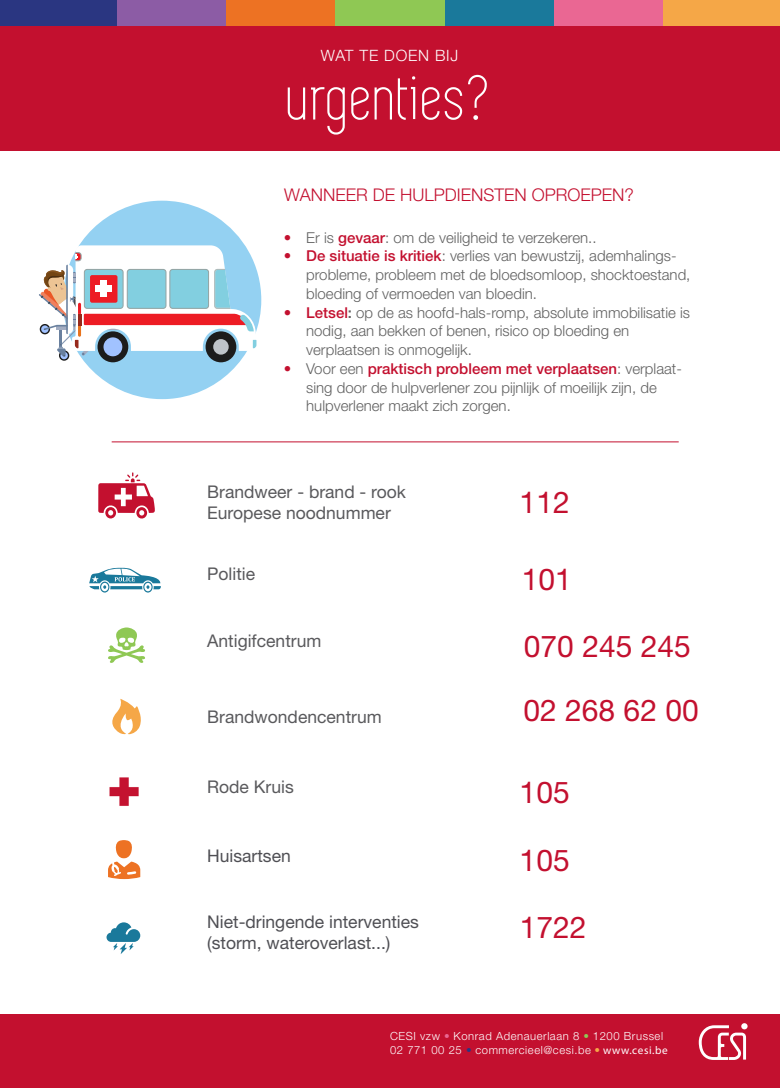
<style>
.page{position:relative;width:780px;height:1088px;background:#fff}
.page>*{position:absolute;margin:0;border:0;box-sizing:border-box;transform-origin:0 0}
.t1{font:65px "Simplifica";letter-spacing:.02em;color:#fff}
.t2{font:30px "Helvetica Neue";color:#c3102f}
.t3{font:17.5px "Helvetica Neue";color:#59595c}
.t4{font:17.5px "Helvetica Neue";color:#4f4f54}
.t5{font:300 17.5px "Helvetica Neue";color:#c3102f}
.t6{font:300 15.62px "Helvetica Neue";letter-spacing:.05em;color:#fff}
.t7{font:300 15px/18.8px "Helvetica Neue";color:#616161}
.t8{font:300 11.25px "Helvetica Neue";letter-spacing:.05em;color:#fff}
.s1{color:#c3102f}
.s2{font-weight:500;color:#c3102f}
.s3{font-weight:500}
.s4{color:#ea6793}
.s5{color:#8fc854}
.s6{color:#2a3681}
.s7{color:#f5a747}
.s8{font-family:"Myriad Pro";font-weight:400}
</style>
<div class="page">
<svg style="left:66px;top:201px;width:195px;height:198px;fill:#94d1f2"></svg>
<div style="left:0;top:1015px;width:780px;height:73px;background:#c3102f"></div>
<div style="left:0;top:6px;width:780px;height:145px;background:#c3102f"></div>
<div style="left:663px;top:0;width:117px;height:26px;background:#f5a747"></div>
<div style="left:553px;top:0;width:110px;height:26px;background:#ea6793"></div>
<div style="left:444px;top:0;width:109px;height:26px;background:#1a799b"></div>
<div style="left:334px;top:0;width:110px;height:26px;background:#8fc854"></div>
<div style="left:225px;top:0;width:110px;height:26px;background:#ed7223"></div>
<div style="left:116px;top:0;width:109px;height:26px;background:#8c5ca5"></div>
<div style="left:0;top:0;width:116px;height:26px;background:#2a3681"></div>
<svg style="left:698px;top:1023px;width:49px;height:37px"></svg>
<hr style="left:112px;top:441px;width:566px;height:1px;background:#c3102f">
<svg style="left:59px;top:350px;width:10px;height:11px"></svg>
<div style="left:205px;top:331px;width:31px;height:31px;background:#1c1c1c;border-radius:50%"></div>
<div style="left:97px;top:331px;width:31px;height:31px;background:#1c1c1c;border-radius:50%"></div>
<svg style="left:39px;top:245px;width:220px;height:112px"></svg>
<svg style="left:98px;top:472px;width:57px;height:47px"></svg>
<svg style="left:89px;top:567px;width:72px;height:25px"></svg>
<img style="left:109px;top:777px;width:30px;height:29px">
<svg style="left:108px;top:627px;width:37px;height:36px"></svg>
<svg style="left:106px;top:922px;width:34px;height:32px"></svg>
<svg style="left:108px;top:840px;width:32px;height:39px"></svg>
<svg style="left:112px;top:699px;width:29px;height:35px"></svg>
<p class="t6" style="left:321px;top:46px;width:139px">WAT TE DOEN BIJ</p>
<p class="t1" style="left:288px;top:64px;width:205px">urgenties?</p>
<p class="t5" style="left:284px;top:184px;width:351px">WANNEER DE HULPDIENSTEN OPROEPEN?</p>
<p class="t7" style="left:284px;top:227px;width:314px"><span class="s1">•</span> Er is <span class="s2">gevaar</span>: om de veiligheid te verzekeren..</p>
<p class="t7" style="left:306px;top:246px;width:385px;text-indent:-22px"><span class="s2">• De situatie is kritiek</span>: verlies van bewustzij, ademhalings&shy;probleme, probleem met de bloedsomloop, shocktoestand, bloeding of vermoeden van bloedin.</p>
<p class="t7" style="left:306px;top:302px;width:385px;text-indent:-22px"><span class="s2">• Letsel</span><span class="s3">:</span> op de as hoofd-hals-romp, absolute immobilisatie is nodig, aan bekken of benen, risico op bloeding en verplaatsen is onmogelijk.</p>
<p class="t7" style="left:306px;top:359px;width:377px;text-indent:-22px"><span class="s1">•</span> Voor een <span class="s2">praktisch probleem met verplaatsen</span>: verplaat&shy;sing door de hulpverlener zou pijnlijk of moeilijk zijn, de hulpverlener maakt zich zorgen.</p>
<p class="t3" style="left:207px;top:481px;width:200px">Brandweer - brand - rook</p>
<p class="t3" style="left:207px;top:502px;width:185px">Europese noodnummer</p>
<p class="t3" style="left:207px;top:563px;width:49px">Politie</p>
<p class="t3" style="left:207px;top:630px;width:116px">Antigifcentrum</p>
<p class="t2" style="left:519px;top:484px;width:52px">112</p>
<p class="t2" style="left:521px;top:561px;width:52px">101</p>
<p class="t2" style="left:524px;top:628px;width:168px">070 245 245</p>
<p class="t3" style="left:207px;top:707px;width:176px">Brandwondencentrum</p>
<p class="t2" style="left:523px;top:693px;width:177px">02 268 62 00</p>
<p class="t3" style="left:207px;top:777px;width:88px">Rode Kruis</p>
<p class="t2" style="left:519px;top:774px;width:52px">105</p>
<p class="t4" style="left:207px;top:845px;width:85px">Huisartsen</p>
<p class="t2" style="left:519px;top:843px;width:52px">105</p>
<p class="t4" style="left:207px;top:912px;width:213px">Niet-dringende interventies</p>
<p class="t4" style="left:207px;top:933px;width:185px">(storm, wateroverlast...)</p>
<p class="t2" style="left:520px;top:910px;width:68px">1722</p>
<p class="t8" style="left:390px;top:1029px;width:274px">CESI vzw <span class="s4">•</span> Konrad Adenauerlaan 8 <span class="s5">•</span> 1200 Brussel</p>
<p class="t8" style="left:390px;top:1043px;width:279px">02 771 00 25 <span class="s6">•</span> commercieel@cesi.be <span class="s7">•</span> <span class="s8">www.cesi.be</span></p>
</div>
